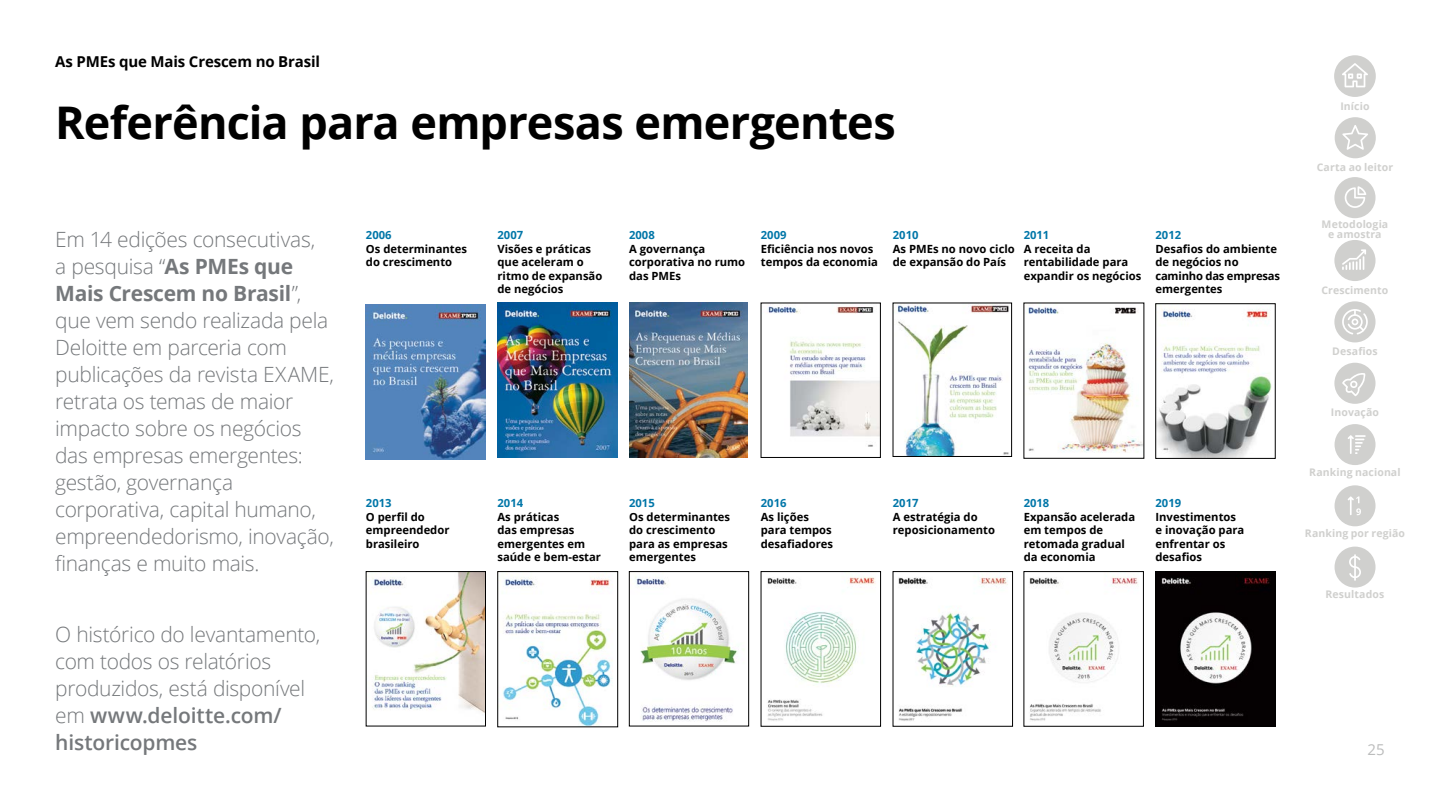
<style>
.page{position:relative;width:1440px;height:810px;background:#fff}
.page>*{position:absolute;margin:0;border:0;box-sizing:border-box;transform-origin:0 0}
.Tit_1_bold__30_36pt{font:700 45px "Open Sans";letter-spacing:-.015em;color:#000}
.olho_interno1{font:300 21px/27px "Open Sans";letter-spacing:-.015em;color:#75787b}
.t1{font:700 15px "Open Sans";letter-spacing:-.01em;color:#000}
.t2{font:15px "Open Sans";color:#bbbcbc}
.t3{font:700 11.25px/13.5px "Open Sans";color:#000}
.t4{font:700 11.25px "Open Sans";color:#0076a8}
.t5{font:700 10.5px/10.2px "Open Sans";letter-spacing:.01em;color:#d0d0ce;text-align:center}
.s1{font-weight:700}
.s2{font-weight:600}
</style>
<div class="page">
<svg style="left:1334px;top:55px;width:42px;height:42px"></svg>
<svg style="left:1334px;top:177px;width:42px;height:41px"></svg>
<svg style="left:1335px;top:424px;width:41px;height:41px"></svg>
<svg style="left:1335px;top:547px;width:41px;height:41px"></svg>
<svg style="left:1335px;top:485px;width:41px;height:41px"></svg>
<svg style="left:1334px;top:301px;width:42px;height:41px"></svg>
<svg style="left:1334px;top:363px;width:42px;height:41px"></svg>
<svg style="left:1335px;top:117px;width:41px;height:41px"></svg>
<svg style="left:1334px;top:240px;width:42px;height:41px"></svg>
<img style="left:366px;top:304px;width:120px;height:156px">
<img style="left:498px;top:303px;width:120px;height:155px">
<img style="left:629px;top:303px;width:118px;height:155px">
<img style="left:768px;top:306px;width:111px;height:141px">
<div style="left:761px;top:303px;width:120px;height:155px;border:1px solid #000"></div>
<img style="left:897px;top:305px;width:112px;height:150px">
<div style="left:893px;top:303px;width:119px;height:154px;border:1px solid #000"></div>
<img style="left:1158px;top:309px;width:114px;height:148px">
<img style="left:1028px;top:307px;width:114px;height:146px">
<img style="left:500px;top:574px;width:113px;height:151px">
<div style="left:498px;top:571px;width:120px;height:156px;border:1px solid #000"></div>
<img style="left:635px;top:576px;width:109px;height:146px">
<div style="left:629px;top:571px;width:120px;height:155px;border:1px solid #000"></div>
<img style="left:767px;top:575px;width:109px;height:146px">
<div style="left:761px;top:571px;width:120px;height:155px;border:1px solid #000"></div>
<img style="left:898px;top:577px;width:110px;height:144px">
<div style="left:893px;top:571px;width:120px;height:155px;border:1px solid #000"></div>
<img style="left:1029px;top:576px;width:109px;height:145px">
<div style="left:1024px;top:571px;width:120px;height:155px;border:1px solid #000"></div>
<img style="left:1158px;top:573px;width:115px;height:151px">
<div style="left:1156px;top:571px;width:119px;height:155px;border:1px solid #000"></div>
<img style="left:368px;top:573px;width:116px;height:140px">
<div style="left:366px;top:571px;width:120px;height:155px;border:1px solid #000"></div>
<h3 class="t1" style="left:55px;top:51px;width:266px">As PMEs que Mais Crescem no Brasil</h3>
<p class="Tit_1_bold__30_36pt" style="left:55px;top:91px;width:842px">Referência para empresas emergentes</p>
<p class="olho_interno1" style="left:55px;top:225px;width:280px">Em 14 edições consecutivas,<br>a pesquisa “<span class="s1">As PMEs que<br>Mais Crescem no Brasil</span>”, que vem sendo realizada pela<br>Deloitte em parceria com publicações da revista EXAME, retrata os temas de maior impacto sobre os negócios das empresas emergentes: gestão, governança corporativa, capital humano, empreendedorismo, inovação, finanças e muito mais.</p>
<p class="t4" style="left:498px;top:227px;width:27px">2007</p>
<p class="t4" style="left:366px;top:227px;width:27px">2006</p>
<p class="t3" style="left:366px;top:242px;width:103px">Os determinantes do crescimento</p>
<p class="t3" style="left:498px;top:242px;width:106px">Visões e práticas que aceleram o ritmo de expansão de negócios</p>
<p class="t4" style="left:366px;top:495px;width:27px">2013</p>
<p class="t3" style="left:366px;top:510px;width:85px">O perfil do empreendedor brasileiro</p>
<p class="t4" style="left:498px;top:495px;width:27px">2014</p>
<p class="t3" style="left:498px;top:510px;width:105px">As práticas<br>das empresas emergentes em saúde e bem-estar</p>
<p class="olho_interno1" style="left:55px;top:620px;width:266px">O histórico do levantamento, com todos os relatórios produzidos, está disponível em <span class="s2">www.deloitte.com/ historicopmes</span></p>
<p class="t4" style="left:629px;top:227px;width:27px">2008</p>
<p class="t3" style="left:629px;top:242px;width:118px">A governança corporativa no rumo das PMEs</p>
<p class="t4" style="left:761px;top:227px;width:27px">2009</p>
<p class="t3" style="left:761px;top:242px;width:119px">Eficiência nos novos tempos da economia</p>
<p class="t4" style="left:893px;top:227px;width:27px">2010</p>
<p class="t3" style="left:893px;top:242px;width:124px">As PMEs no novo ciclo de expansão do País</p>
<p class="t4" style="left:1024px;top:227px;width:27px">2011</p>
<p class="t3" style="left:1024px;top:242px;width:119px">A receita da rentabilidade para expandir os negócios</p>
<p class="t4" style="left:1156px;top:227px;width:27px">2012</p>
<p class="t3" style="left:1156px;top:242px;width:126px">Desafios do ambiente de negócios no caminho das empresas emergentes</p>
<p class="t4" style="left:629px;top:495px;width:27px">2015</p>
<p class="t3" style="left:629px;top:510px;width:103px">Os determinantes do crescimento para as empresas emergentes</p>
<p class="t4" style="left:761px;top:495px;width:27px">2016</p>
<p class="t3" style="left:761px;top:510px;width:74px">As lições para tempos desafiadores</p>
<p class="t4" style="left:893px;top:495px;width:27px">2017</p>
<p class="t3" style="left:893px;top:510px;width:104px">A estratégia do reposicionamento</p>
<p class="t4" style="left:1024px;top:495px;width:27px">2018</p>
<p class="t3" style="left:1024px;top:510px;width:113px">Expansão acelerada em tempos de retomada gradual da economia</p>
<p class="t4" style="left:1156px;top:495px;width:27px">2019</p>
<p class="t3" style="left:1156px;top:510px;width:90px">Investimentos e inovação para enfrentar os desafios</p>
<p class="t5" style="left:1340px;top:101px;width:31px">Início</p>
<p class="t5" style="left:1317px;top:162px;width:78px">Carta ao leitor</p>
<p class="t5" style="left:1322px;top:219px;width:68px">Metodologia e amostra</p>
<p class="t5" style="left:1322px;top:285px;width:68px">Crescimento</p>
<p class="t5" style="left:1332px;top:346px;width:47px">Desafios</p>
<p class="t5" style="left:1331px;top:407px;width:50px">Inovação</p>
<p class="t5" style="left:1309px;top:467px;width:93px">Ranking nacional</p>
<p class="t5" style="left:1305px;top:528px;width:102px">Ranking por região</p>
<p class="t5" style="left:1326px;top:589px;width:60px">Resultados</p>
<h3 class="t2" style="left:1368px;top:739px;width:19px">25</h3>
</div>
